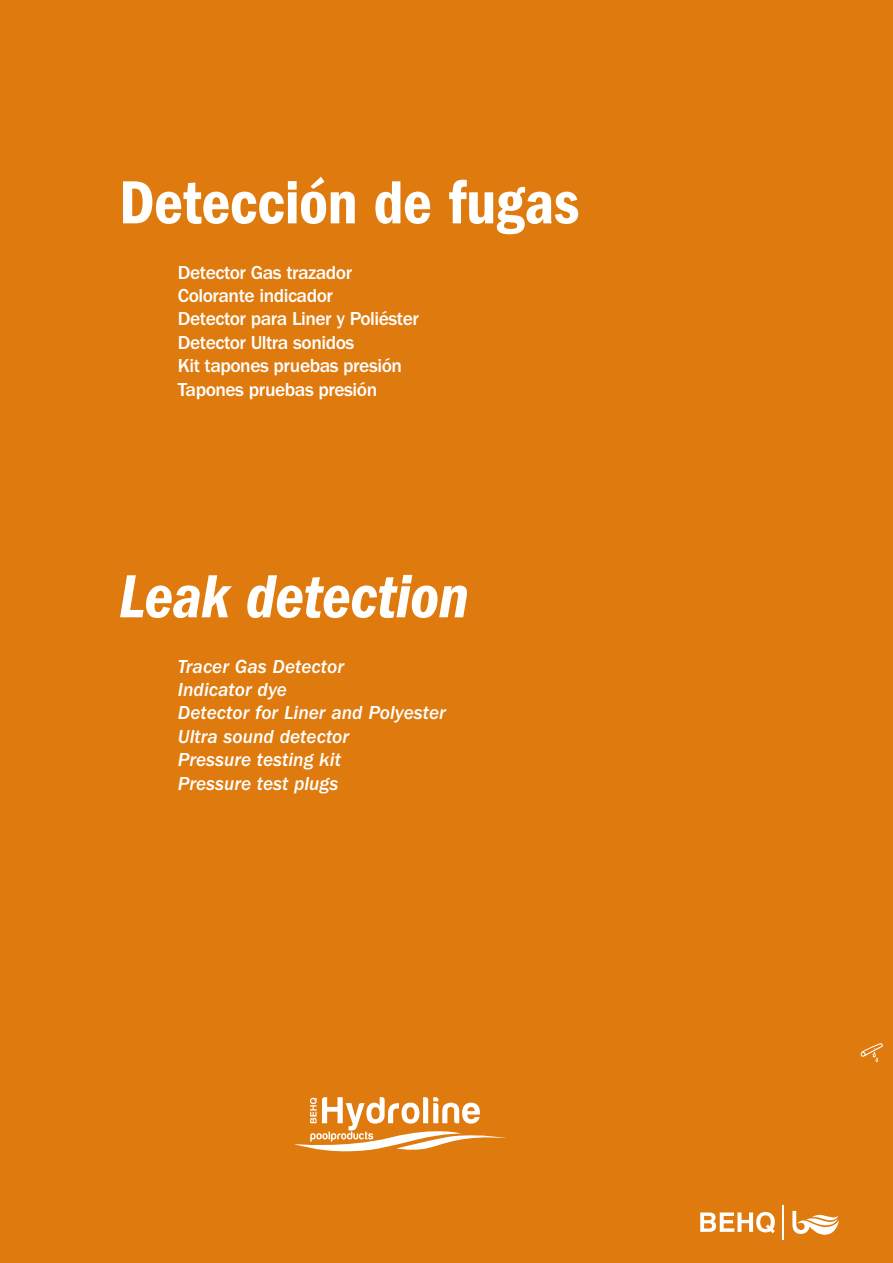
<style>
.page{position:relative;width:893px;height:1263px;background:#fff}
.page>*{position:absolute;margin:0;border:0;box-sizing:border-box;transform-origin:0 0}
.t1{font:63px "ITC Franklin Gothic Std Dm Cd";letter-spacing:-.01em;color:#fff}
.t2{font:63px "ITC Franklin Gothic Std Dm Cd It";letter-spacing:-.01em;color:#fff}
.t3{font:500 19.5px/23.4px "ITC Franklin Gothic Std";letter-spacing:-.025em;color:#fff}
.t4{font:19.5px/23.4px "ITC Franklin Gothic Std Med It";color:#fff}
</style>
<div class="page">
<div style="left:0;top:0;width:876px;height:1263px;background:#df7a0e"></div>
<div style="left:855px;top:0;width:38px;height:1263px;background:#df7a0e"></div>
<svg style="left:860px;top:1043px;width:23px;height:19px"></svg>
<svg style="left:294px;top:1097px;width:213px;height:54px"></svg>
<svg style="left:700px;top:1212px;width:75px;height:21px"></svg>
<svg style="left:792px;top:1211px;width:47px;height:24px"></svg>
<hr style="left:782px;top:1205px;width:2px;height:35px;background:#fff">
<h1 class="t1" style="left:119px;top:166px;width:462px">Detección de fugas</h1>
<p class="t3" style="left:178px;top:261px;width:243px">Detector Gas trazador<br>Colorante indicador<br>Detector para Liner y Poliéster<br>Detector Ultra sonidos<br>Kit tapones pruebas presión<br>Tapones pruebas presión</p>
<h1 class="t2" style="left:119px;top:561px;width:351px">Leak detection</h1>
<p class="t4" style="left:178px;top:654px;width:270px">Tracer Gas Detector<br>Indicator dye<br>Detector for Liner and Polyester<br>Ultra sound detector<br>Pressure testing kit<br>Pressure test plugs</p>
</div>
